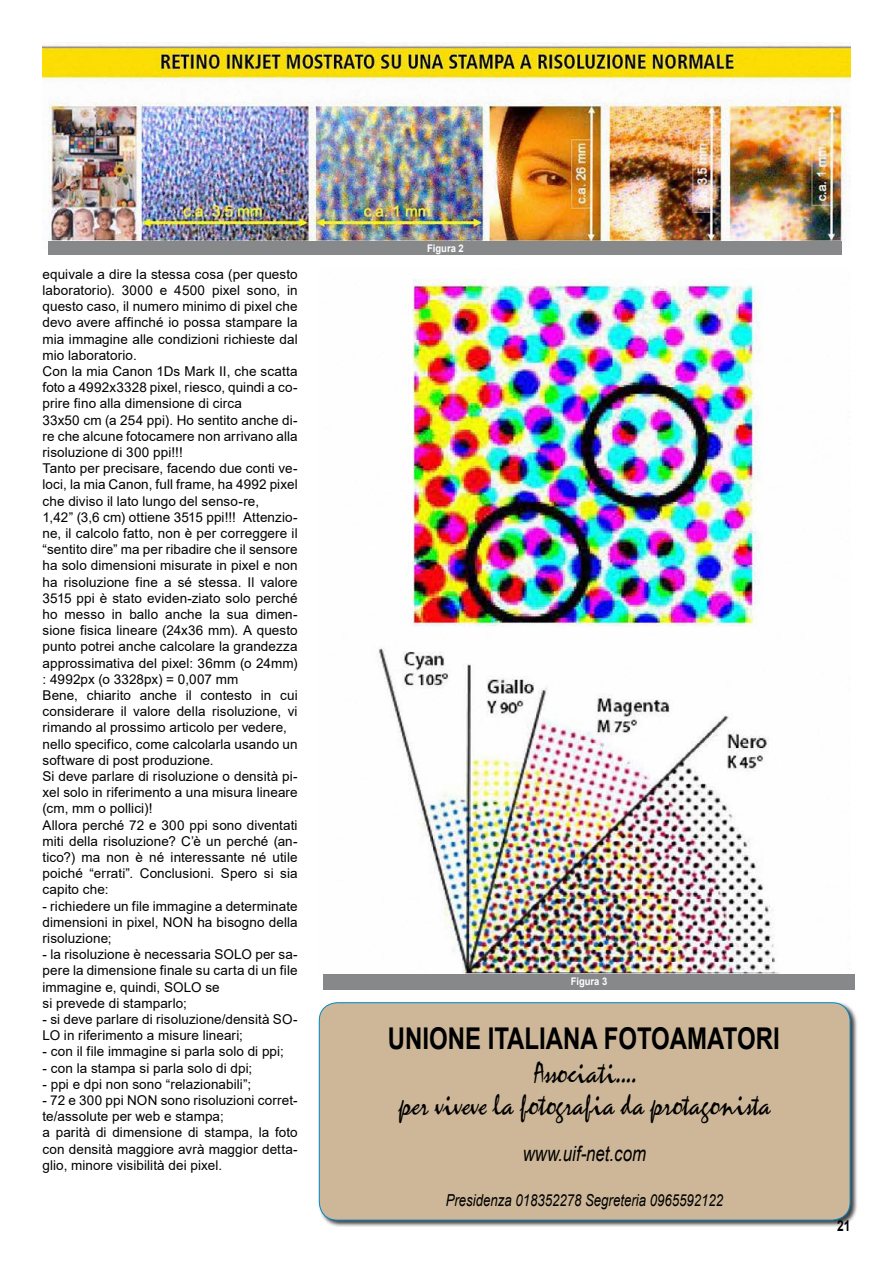
<style>
.page{position:relative;width:893px;height:1263px;background:#fff}
.page>*{position:absolute;margin:0;border:0;box-sizing:border-box;transform-origin:0 0}
.t1{font:700 30px "Arial";color:#000;scale:.8 1}
.t2{font:27px/32.4px "Borealis";color:#000;text-align:center;scale:.8 1}
.t3{font:italic 21px "Arial";color:#000;scale:.8 1}
.t4{font:italic 16.5px "Arial";color:#000;scale:.8 1}
.t5{font:700 15px "Arial";color:#000;scale:.8 1}
.t6{font:13.5px/16.2px "Arial";letter-spacing:.005em;color:#000}
.t7{font:700 10.5px "Arial";color:#fff;scale:.9 1}
</style>
<div class="page">
<img style="left:43px;top:43px;width:807px;height:205px">
<img style="left:378px;top:279px;width:401px;height:695px">
<div style="left:318px;top:1001px;width:539px;height:226px;background:#000;opacity:.75"></div>
<div style="left:319px;top:1003px;width:531px;height:217px;background:#cdb798;border-radius:18px"></div>
<div style="left:319px;top:1002px;width:531px;height:218px;border:1px solid #0088c7;border-radius:18px"></div>
<div style="left:49px;top:241px;width:793px;height:14px;background:#87888a"></div>
<div style="left:323px;top:974px;width:532px;height:15px;background:#87888a"></div>
<p class="t6" style="left:43px;top:266px;width:257px">equivale a dire la stessa cosa (per questo laboratorio). 3000 e 4500 pixel sono, in questo caso, il numero minimo di pixel che devo avere affinché io possa stampare la mia immagine alle condizioni richieste dal mio laboratorio.<br>Con la mia Canon 1Ds Mark II, che scatta foto a 4992x3328 pixel, riesco, quindi a co&shy;prire fino alla dimensione di circa<br>33x50 cm (a 254 ppi). Ho sentito anche di&shy;re che alcune fotocamere non arrivano alla risoluzione di 300 ppi!!!<br>Tanto per precisare, facendo due conti ve&shy;loci, la mia Canon, full frame, ha 4992 pixel che diviso il lato lungo del senso-re,<br>1,42” (3,6 cm) ottiene 3515 ppi!!! Attenzio&shy;ne, il calcolo fatto, non è per correggere il “sentito dire” ma per ribadire che il sensore ha solo dimensioni misurate in pixel e non ha risoluzione fine a sé stessa. Il valore 3515 ppi è stato eviden-ziato solo perché ho messo in ballo anche la sua dimen&shy;sione fisica lineare (24x36 mm). A questo punto potrei anche calcolare la grandezza approssimativa del pixel: 36mm (o 24mm) : 4992px (o 3328px) = 0,007 mm<br>Bene, chiarito anche il contesto in cui considerare il valore della risoluzione, vi rimando al prossimo articolo per vedere, nello specifico, come calcolarla usando un software di post produzione.<br>Si deve parlare di risoluzione o densità pi&shy;xel solo in riferimento a una misura lineare (cm, mm o pollici)!<br>Allora perché 72 e 300 ppi sono diventati miti della risoluzione? C’è un perché (an&shy;tico?) ma non è né interessante né utile poiché “errati”. Conclusioni. Spero si sia capito che:</p>
<p class="t6" style="left:43px;top:898px;width:257px;text-align:justify">- richiedere un file immagine a determinate dimensioni in pixel, NON ha bisogno della risoluzione;</p>
<p class="t6" style="left:43px;top:946px;width:257px">- la risoluzione è necessaria SOLO per sa&shy;pere la dimensione finale su carta di un file immagine e, quindi, SOLO se<br>si prevede di stamparlo;</p>
<p class="t6" style="left:43px;top:1011px;width:257px">- si deve parlare di risoluzione/densità SO-<br>LO in riferimento a misure lineari;</p>
<p class="t6" style="left:43px;top:1043px;width:243px">- con il file immagine si parla solo di ppi;</p>
<p class="t6" style="left:43px;top:1060px;width:211px">- con la stampa si parla solo di dpi;</p>
<p class="t6" style="left:43px;top:1076px;width:210px">- ppi e dpi non sono “relazionabili”;</p>
<p class="t6" style="left:43px;top:1092px;width:257px">- 72 e 300 ppi NON sono risoluzioni corret&shy;te/assolute per web e stampa;<br>a parità di dimensione di stampa, la foto con densità maggiore avrà maggior detta&shy;glio, minore visibilità dei pixel.</p>
<p class="t7" style="left:427px;top:241px;width:42px">Figura 2</p>
<p class="t7" style="left:571px;top:974px;width:42px">Figura 3</p>
<h1 class="t1" style="left:388px;top:1018px;width:491px">UNIONE ITALIANA FOTOAMATORI</h1>
<h2 class="t2" style="left:398px;top:1057px;width:466px">Associati....<br>per viveve la fotografia da protagonista</h2>
<h3 class="t3" style="left:523px;top:1140px;width:156px">www.uif-net.com</h3>
<p class="t4" style="left:446px;top:1189px;width:348px">Presidenza 018352278 Segreteria 0965592122</p>
<p class="t5" style="left:837px;top:1215px;width:18px">21</p>
</div>
